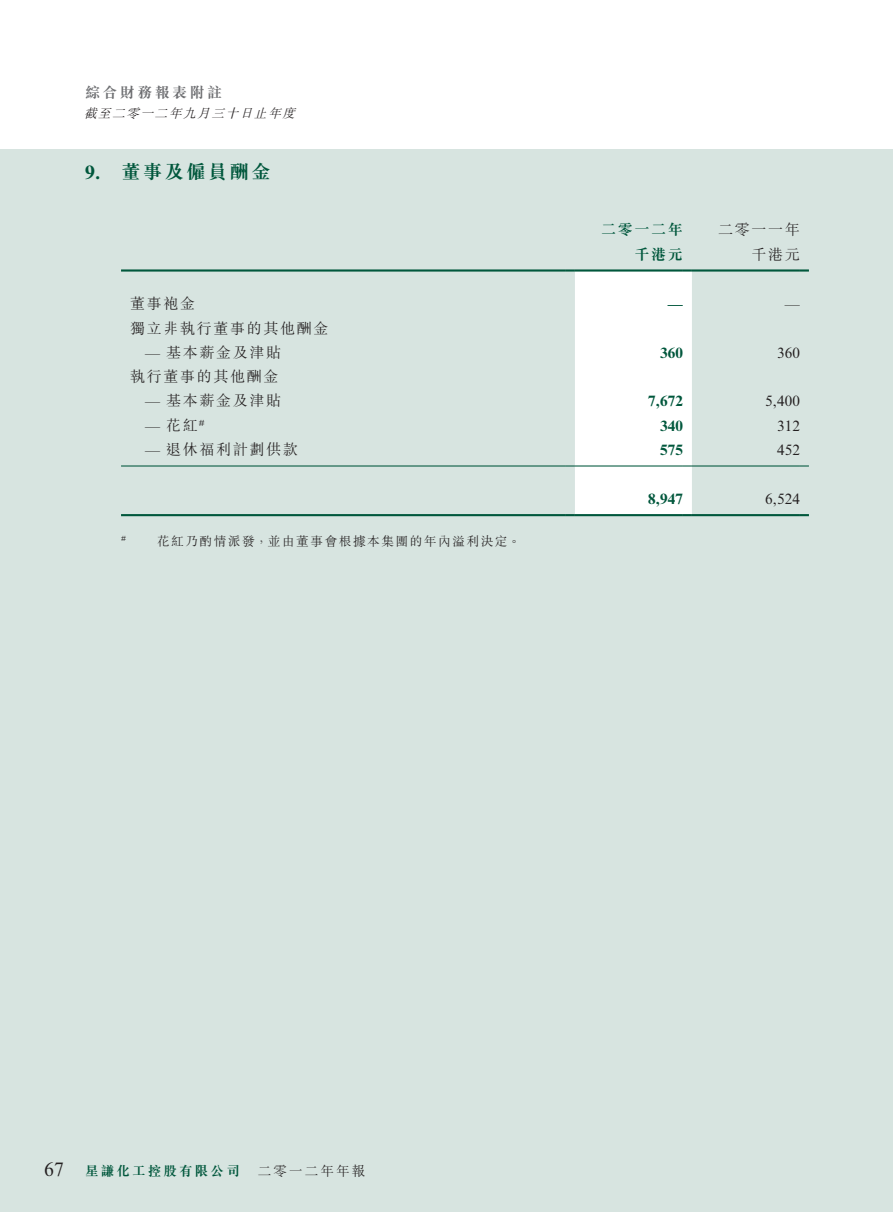
<style>
.page{position:relative;width:893px;height:1212px;background:#fff}
.page>*{position:absolute;margin:0;border:0;box-sizing:border-box;transform-origin:0 0}
._03_H1{font:700 19.5px "M Sung HK";letter-spacing:.11em;color:#00573c}
.t1{font:19.5px "Times New Roman MT Std";color:#231f20}
._03_H1-2{font:700 19.5px "Times New Roman MT Std";color:#00573c}
._15_Table_Stub{font:300 15px "M Sung HK";letter-spacing:.11em;color:#231f20}
._01_Body_Text{font:15px "Times New Roman MT Std";letter-spacing:.01em;color:#231f20}
._02_Note_Text{font:700 15px "Times New Roman MT Std";letter-spacing:.01em;color:#00573c}
.t2{font:700 15px "M Sung HK";letter-spacing:.165em;color:#6c6d70}
._01_Body_Text-2{font:300 15px "M Sung HK";letter-spacing:.11em;color:#231f20}
._02_Note_Text-2{font:700 15px "M Sung HK";letter-spacing:.11em;color:#00573c}
.t3{font:700 13.5px "M Sung HK";letter-spacing:.165em;color:#00573c}
.t4{font:300 13.5px "M Sung HK";letter-spacing:.165em;color:#231f20}
._22____IN2__Note{font:300 12.75px "M Sung HK";letter-spacing:.11em;color:#231f20}
.t5{font:italic 300 12.75px "M Sung HK";color:#231f20}
._15_Table_Stub-2{font:8.7px "Times New Roman MT Std";color:#231f20}
._22____IN2__Note-2{font:7.5px "Times New Roman MT Std";color:#231f20}
.s1{font-family:"Times New Roman MT Std";font-weight:400}
</style>
<div class="page">
<div style="left:0;top:149px;width:893px;height:1063px;background:#d7e4e0"></div>
<hr style="left:121px;top:269px;width:445px;height:3px;background:#00573c">
<hr style="left:692px;top:269px;width:108px;height:3px;background:#00573c">
<svg style="left:800px;top:269px;width:9px;height:3px"></svg>
<hr style="left:121px;top:465px;width:445px;height:1px;background:#00573c">
<hr style="left:692px;top:465px;width:108px;height:1px;background:#00573c">
<hr style="left:121px;top:514px;width:445px;height:2px;background:#00573c">
<svg style="left:566px;top:269px;width:126px;height:247px;background:#f5f8f7"></svg>
<hr style="left:692px;top:514px;width:108px;height:2px;background:#00573c">
<svg style="left:800px;top:514px;width:9px;height:2px"></svg>
<p class="t2" style="left:85px;top:82px;width:139px">綜合財務報表附註</p>
<p class="t5" style="left:84px;top:104px;width:217px">截至二零一二年九月三十日止年度</p>
<p class="_03_H1-2" style="left:85px;top:160px;width:17px">9.</p>
<p class="_03_H1" style="left:121px;top:158px;width:151px">董事及僱員酬金</p>
<p class="_15_Table_Stub" style="left:130px;top:293px;width:67px">董事袍金</p>
<p class="_15_Table_Stub" style="left:130px;top:317px;width:200px">獨立非執行董事的其他酬金</p>
<p class="_15_Table_Stub" style="left:145px;top:342px;width:138px"><span class="s1">—</span> 基本薪金及津貼</p>
<p class="_15_Table_Stub" style="left:130px;top:366px;width:150px">執行董事的其他酬金</p>
<p class="_15_Table_Stub" style="left:145px;top:390px;width:138px"><span class="s1">—</span> 基本薪金及津貼</p>
<p class="_15_Table_Stub" style="left:145px;top:415px;width:54px"><span class="s1">—</span> 花紅</p>
<p class="_15_Table_Stub-2" style="left:199px;top:418px;width:7px">#</p>
<p class="_15_Table_Stub" style="left:145px;top:439px;width:154px"><span class="s1">—</span> 退休福利計劃供款</p>
<p class="_22____IN2__Note-2" style="left:121px;top:534px;width:6px">#</p>
<p class="_22____IN2__Note" style="left:157px;top:532px;width:365px">花紅乃酌情派發，並由董事會根據本集團的年內溢利決定。</p>
<p class="_02_Note_Text-2" style="left:601px;top:219px;width:83px">二零一二年</p>
<p class="_01_Body_Text-2" style="left:718px;top:219px;width:83px">二零一一年</p>
<p class="_02_Note_Text-2" style="left:634px;top:244px;width:50px">千港元</p>
<p class="_01_Body_Text-2" style="left:752px;top:244px;width:50px">千港元</p>
<p class="_02_Note_Text" style="left:668px;top:295px;width:16px">—</p>
<p class="_01_Body_Text" style="left:785px;top:295px;width:16px">—</p>
<p class="_02_Note_Text" style="left:660px;top:343px;width:24px">360</p>
<p class="_01_Body_Text" style="left:777px;top:344px;width:24px">360</p>
<p class="_02_Note_Text" style="left:648px;top:392px;width:36px">7,672</p>
<p class="_01_Body_Text" style="left:765px;top:393px;width:36px">5,400</p>
<p class="_02_Note_Text" style="left:660px;top:416px;width:24px">340</p>
<p class="_01_Body_Text" style="left:777px;top:417px;width:24px">312</p>
<p class="_02_Note_Text" style="left:660px;top:441px;width:24px">575</p>
<p class="_01_Body_Text" style="left:777px;top:441px;width:24px">452</p>
<p class="_02_Note_Text" style="left:648px;top:490px;width:36px">8,947</p>
<p class="_01_Body_Text" style="left:765px;top:490px;width:36px">6,524</p>
<h1 class="t1" style="left:44px;top:1158px;width:21px">67</h1>
<p class="t3" style="left:85px;top:1161px;width:156px">星謙化工控股有限公司</p>
<p class="t4" style="left:258px;top:1161px;width:109px">二零一二年年報</p>
</div>
